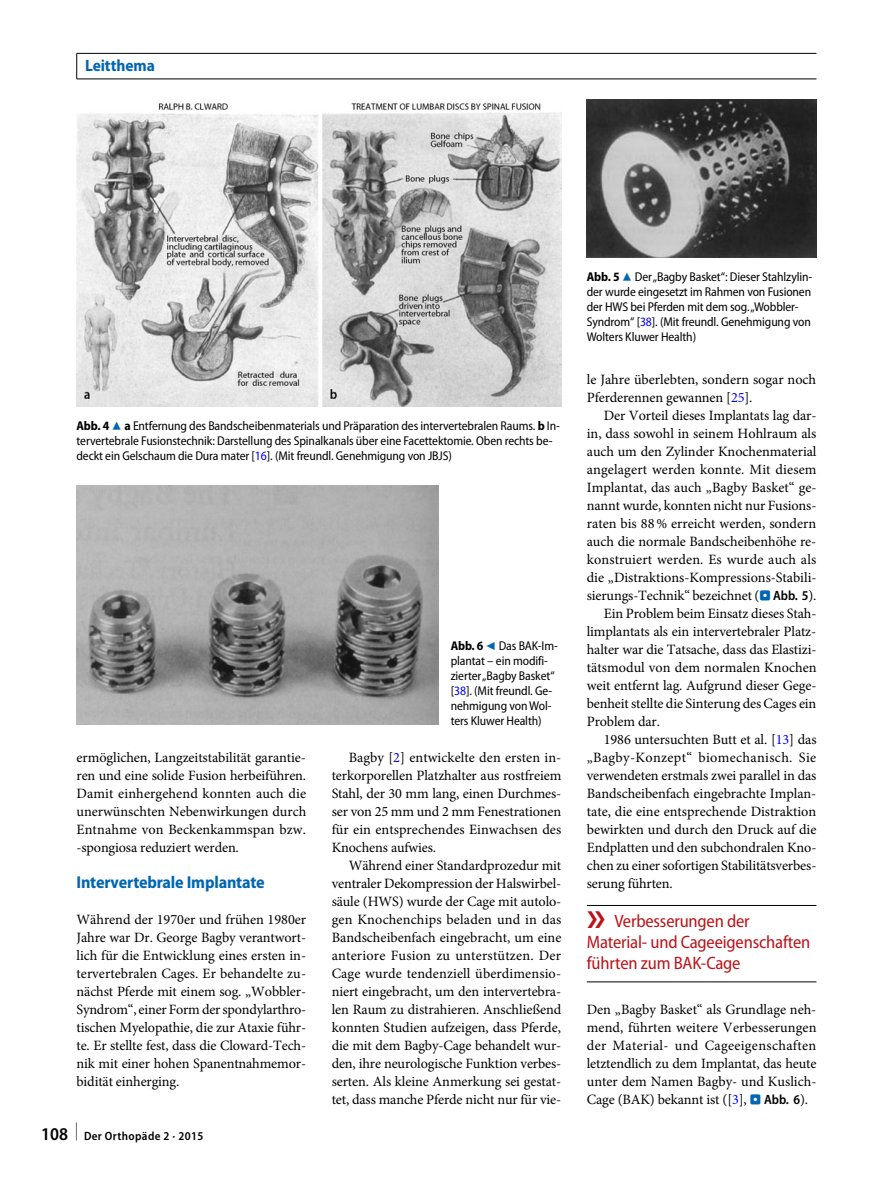
<style>
.page{position:relative;width:893px;height:1187px;background:#fff}
.page>*{position:absolute;margin:0;border:0;box-sizing:border-box;transform-origin:0 0}
.t1{font:600 semi-condensed 45px "Myriad Pro";color:#ba141a}
.t2{font:semi-condensed 18px/21px "Myriad Pro";letter-spacing:-.01em;color:#ba141a}
.t3{font:700 semi-condensed 17.25px "Myriad Pro";letter-spacing:-.01em;color:#0066b3}
.t4{font:700 semi-condensed 16.5px "Myriad Pro";letter-spacing:-.005em;color:#0066b3}
.t5{font:14.25px/18px "Minion Pro";letter-spacing:-.005em;color:#000;text-align:justify}
.t6{font:14.25px "Minion Pro";letter-spacing:.025em;color:#000}
.t7{font:semi-condensed 12.75px/15px "Myriad Pro";letter-spacing:-.01em;color:#000}
.t8{font:600 semi-condensed 12px "Myriad Pro";letter-spacing:.03em;color:#000}
.s1{font-weight:700}
.s2{font-family:"Blik Buttons";font-stretch:normal;font-size:13.5px;color:#0066b3}
.s3{color:#00f}
.s4{font-size:18px}
.s5{font-family:"Blik Buttons";font-size:13.5px;color:#0066b3}
.s6{font-family:"Myriad Pro";font-weight:600;font-stretch:semi-condensed;font-size:13.5px}
</style>
<div class="page">
<hr style="left:587px;top:905px;width:229px;height:1px;background:#000">
<hr style="left:587px;top:981px;width:229px;height:1px;background:#000">
<img style="left:77px;top:103px;width:484px;height:304px">
<img style="left:587px;top:100px;width:229px;height:157px">
<img style="left:77px;top:486px;width:361px;height:238px">
<hr style="left:77px;top:53px;width:739px;height:1px;background:#000">
<svg style="left:76px;top:54px;width:1px;height:25px"></svg>
<hr style="left:77px;top:79px;width:739px;height:1px;background:#000">
<p class="t4" style="left:85px;top:56px;width:71px">Leitthema</p>
<p class="t7" style="left:77px;top:419px;width:485px"><span class="s1">Abb. 4</span> <span class="s2">8</span> <span class="s1">a</span> Entfernung des Bandscheibenmaterials und Präparation des intervertebralen Raums. <span class="s1">b</span> In&shy;tervertebrale Fusionstechnik: Darstellung des Spinalkanals über eine Facettektomie. Oben rechts be&shy;deckt ein Gelschaum die Dura mater [<span class="s3">16</span>]. (Mit freundl. Genehmigung von JBJS)</p>
<p class="t5" style="left:77px;top:748px;width:231px">ermöglichen, Langzeitstabilität garantie&shy;ren und eine solide Fusion herbeiführen.<br>Damit einhergehend konnten auch die unerwünschten Nebenwirkungen durch Entnahme von Beckenkammspan bzw. -spongiosa reduziert werden.</p>
<p class="t3" style="left:77px;top:872px;width:190px">Intervertebrale Implantate</p>
<p class="t5" style="left:77px;top:910px;width:231px">Während der 1970er und frühen 1980er Jahre war Dr. George Bagby verantwort&shy;lich für die Entwicklung eines ersten in&shy;tervertebralen Cages. Er behandelte zu&shy;nächst Pferde mit einem sog. „Wobbler-Syndrom“, einer Form der spondylarthro&shy;tischen Myelopathie, die zur Ataxie führ&shy;te. Er stellte fest, dass die Cloward-Tech&shy;nik mit einer hohen Spanentnahmemor&shy;bidität einherging.</p>
<p class="t8" style="left:41px;top:1129px;width:164px"><span class="s4">108 </span><sup>|</sup> Der Orthopäde 2 · 2015</p>
<p class="t7" style="left:451px;top:638px;width:109px"><span class="s1">Abb. 6</span> <span class="s2">9</span> Das BAK-Im&shy;plantat – ein modifi&shy;zierter „Bagby Basket“ [<span class="s3">38</span>]. (Mit freundl. Ge&shy;nehmigung von Wol&shy;ters Kluwer Health)</p>
<p class="t5" style="left:332px;top:748px;width:231px;text-indent:17px">Bagby [<span class="s3">2</span>] entwickelte den ersten in&shy;terkorporellen Platzhalter aus rostfreiem Stahl, der 30 mm lang, einen Durchmes&shy;ser von 25 mm und 2 mm Fenestrationen für ein entsprechendes Einwachsen des Knochens aufwies.</p>
<p class="t5" style="left:332px;top:856px;width:231px;text-indent:17px">Während einer Standardprozedur mit ventraler Dekompression der Halswirbel&shy;säule (HWS) wurde der Cage mit autolo&shy;gen Knochenchips beladen und in das Bandscheibenfach eingebracht, um eine anteriore Fusion zu unterstützen. Der Cage wurde tendenziell überdimensio&shy;niert eingebracht, um den intervertebra&shy;len Raum zu distrahieren. Anschließend konnten Studien aufzeigen, dass Pferde, die mit dem Bagby-Cage behandelt wur&shy;den, ihre neurologische Funktion verbes&shy;serten. Als kleine Anmerkung sei gestat&shy;tet, dass manche Pferde nicht nur für vie-</p>
<p class="t7" style="left:587px;top:269px;width:227px"><span class="s1">Abb. 5</span> <span class="s2">8</span> Der „Bagby Basket“: Dieser Stahlzylin&shy;der wurde eingesetzt im Rahmen von Fusionen der HWS bei Pferden mit dem sog. „Wobbler-Syndrom“ [<span class="s3">38</span>]. (Mit freundl. Genehmigung von Wolters Kluwer Health)</p>
<p class="t5" style="left:587px;top:370px;width:231px">le Jahre überlebten, sondern sogar noch<br>Pferderennen gewannen [<span class="s3">25</span>].</p>
<p class="t5" style="left:604px;top:406px;width:214px">Der Vorteil dieses Implantats lag dar-</p>
<p class="t5" style="left:587px;top:424px;width:231px">in, dass sowohl in seinem Hohlraum als</p>
<p class="t5" style="left:587px;top:442px;width:231px">auch um den Zylinder Knochenmaterial</p>
<p class="t5" style="left:587px;top:460px;width:231px">angelagert werden konnte. Mit diesem</p>
<p class="t5" style="left:587px;top:478px;width:231px">Implantat, das auch „Bagby Basket“ ge-</p>
<p class="t5" style="left:587px;top:496px;width:231px">nannt wurde, konnten nicht nur Fusions-</p>
<p class="t5" style="left:587px;top:514px;width:231px">raten bis 88% erreicht werden, sondern</p>
<p class="t5" style="left:587px;top:532px;width:231px">auch die normale Bandscheibenhöhe re-</p>
<p class="t5" style="left:587px;top:550px;width:231px">konstruiert werden. Es wurde auch als</p>
<p class="t5" style="left:587px;top:568px;width:231px">die „Distraktions-Kompressions-Stabili-</p>
<p class="t5" style="left:587px;top:586px;width:231px">sierungs-Technik“ bezeichnet (<span class="s5">.</span> <span class="s6">Abb. 5</span>).</p>
<p class="t5" style="left:604px;top:604px;width:214px">Ein Problem beim Einsatz dieses Stah-</p>
<p class="t5" style="left:587px;top:622px;width:231px">limplantats als ein intervertebraler Platz-</p>
<p class="t5" style="left:587px;top:640px;width:231px">halter war die Tatsache, dass das Elastizi-</p>
<p class="t5" style="left:587px;top:658px;width:231px">tätsmodul von dem normalen Knochen</p>
<p class="t5" style="left:587px;top:676px;width:231px">weit entfernt lag. Aufgrund dieser Gege-</p>
<p class="t5" style="left:587px;top:694px;width:231px">benheit stellte die Sinterung des Cages ein</p>
<p class="t5" style="left:587px;top:712px;width:75px">Problem dar.</p>
<p class="t5" style="left:604px;top:730px;width:214px">1986 untersuchten Butt et al. [<span class="s3">13</span>] das</p>
<p class="t6" style="left:587px;top:747px;width:231px">„Bagby-Konzept“ biomechanisch. Sie</p>
<p class="t5" style="left:587px;top:766px;width:231px">verwendeten erstmals zwei parallel in das</p>
<p class="t5" style="left:587px;top:784px;width:231px">Bandscheibenfach eingebrachte Implan-</p>
<p class="t5" style="left:587px;top:802px;width:231px">tate, die eine entsprechende Distraktion</p>
<p class="t5" style="left:587px;top:820px;width:231px">bewirkten und durch den Druck auf die</p>
<p class="t5" style="left:587px;top:838px;width:231px">Endplatten und den subchondralen Kno-</p>
<p class="t5" style="left:587px;top:856px;width:231px">chen zu einer sofortigen Stabilitätsverbes-</p>
<p class="t5" style="left:587px;top:874px;width:87px">serung führten.</p>
<h1 class="t1" style="left:587px;top:891px;width:20px">»</h1>
<p class="t2" style="left:587px;top:910px;width:225px;text-indent:28px">Verbesserungen der<br>Material- und Cageeigenschaften führten zum BAK-Cage</p>
<p class="t5" style="left:587px;top:1000px;width:231px">Den „Bagby Basket“ als Grundlage neh&shy;mend, führten weitere Verbesserungen der Material- und Cageeigenschaften letztendlich zu dem Implantat, das heute unter dem Namen Bagby- und Kuslich-Cage (BAK) bekannt ist ([<span class="s3">3</span>], <span class="s5">.</span> <span class="s6">Abb. 6</span>).</p>
</div>
